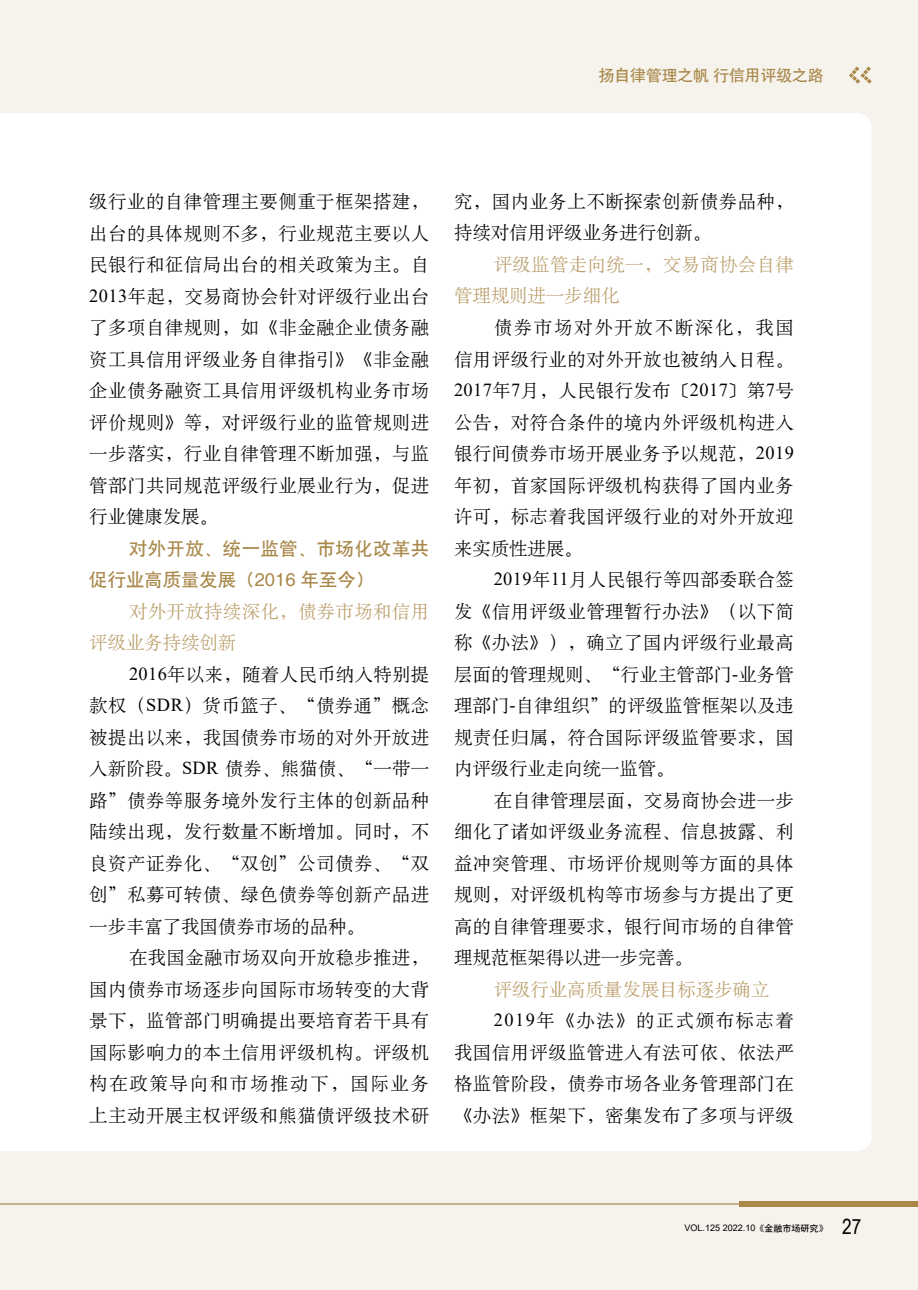
<style>
.page{position:relative;width:918px;height:1290px;background:#f6f3ed}
.page>*{position:absolute;margin:0;border:0;box-sizing:border-box;transform-origin:0 0}
.t1{font:21px "Arial Narrow";color:#000}
.t2{font:18.38px/31.5px "H Ya 6 gj";letter-spacing:.03em;color:#000;text-align:justify}
.t3{font:18.38px/31.5px "H Ya 6 gj";letter-spacing:.02em;color:#ba9d69}
.t4{font:18.38px/31.5px "H Yb 1 gj";letter-spacing:.02em;color:#a9884a}
.t5{font:18.38px "H Ya 6 gj";letter-spacing:.085em;color:#000}
.t6{font:18.38px "H Ya 6 gj";color:#ba9d69}
.t7{font:15.75px "H Yb 1 gj";color:#a9884a}
.t8{font:9.1px "Arial";color:#000}
.s1{font-family:"Times New Roman"}
.s2{font-family:"Helvetica"}
.s3{font-family:"H Yb 1 gj"}
</style>
<div class="page">
<div style="left:0;top:113px;width:871px;height:1038px;background:#fff"></div>
<svg style="left:849px;top:66px;width:22px;height:18px"></svg>
<div style="left:739px;top:1201px;width:179px;height:6px;background:#a9884a"></div>
<hr style="left:0;top:1203px;width:918px;height:1px;background:#a9884a">
<p class="t7" style="left:599px;top:68px;width:226px">扬自律管理之帆行信用评级之路</p>
<p class="t2" style="left:89px;top:186px;width:341px">级行业的自律管理主要侧重于框架搭建，出台的具体规则不多，行业规范主要以人民银行和征信局出台的相关政策为主。自<span class="s1">2013</span>年起，交易商协会针对评级行业出台了多项自律规则，如《非金融企业债务融资工具信用评级业务自律指引》《非金融企业债务融资工具信用评级机构业务市场评价规则》等，对评级行业的监管规则进一步落实，行业自律管理不断加强，与监管部门共同规范评级行业展业行为，促进行业健康发展。</p>
<p class="t4" style="left:89px;top:533px;width:341px;text-indent:40px">对外开放、统一监管、市场化改革共促行业高质量发展（<span class="s2">2016</span> 年至今）</p>
<p class="t3" style="left:89px;top:595px;width:341px;text-indent:40px">对外开放持续深化，债券市场和信用评级业务持续创新</p>
<p class="t2" style="left:89px;top:658px;width:341px;text-indent:40px"><span class="s1">2016</span>年以来，随着人民币纳入特别提款权（<span class="s1">SDR</span>）货币篮子、“债券通”概念被提出以来，我国债券市场的对外开放进入新阶段。<span class="s1">SDR</span> 债券、熊猫债、“一带一路”债券等服务境外发行主体的创新品种陆续出现，发行数量不断增加。同时，不良资产证券化、“双创”公司债券、“双创”私募可转债、绿色债券等创新产品进一步丰富了我国债券市场的品种。</p>
<p class="t2" style="left:89px;top:942px;width:341px;text-indent:40px">在我国金融市场双向开放稳步推进，国内债券市场逐步向国际市场转变的大背景下，监管部门明确提出要培育若干具有国际影响力的本土信用评级机构。评级机构在政策导向和市场推动下，国际业务上主动开展主权评级和熊猫债评级技术研</p>
<p class="t2" style="left:454px;top:186px;width:341px">究，国内业务上不断探索创新债券品种，持续对信用评级业务进行创新。</p>
<p class="t3" style="left:454px;top:249px;width:341px;text-indent:40px">评级监管走向统一，交易商协会自律管理规则进一步细化</p>
<p class="t2" style="left:454px;top:312px;width:341px;text-indent:40px">债券市场对外开放不断深化，我国信用评级行业的对外开放也被纳入日程。<span class="s1">2017</span>年<span class="s1">7</span>月，人民银行发布〔<span class="s1">2017</span>〕第<span class="s1">7</span>号公告，对符合条件的境内外评级机构进入银行间债券市场开展业务予以规范，<span class="s1">2019</span>年初，首家国际评级机构获得了国内业务许可，标志着我国评级行业的对外开放迎来实质性进展。</p>
<p class="t2" style="left:454px;top:564px;width:341px;text-indent:40px"><span class="s1">2019</span>年<span class="s1">11</span>月人民银行等四部委联合签发《信用评级业管理暂行办法》（以下简称《办法》），确立了国内评级行业最高层面的管理规则、“行业主管部门<span class="s1">-</span>业务管理部门<span class="s1">-</span>自律组织”的评级监管框架以及违规责任归属，符合国际评级监管要求，国内评级行业走向统一监管。</p>
<p class="t2" style="left:454px;top:784px;width:341px;text-indent:40px">在自律管理层面，交易商协会进一步细化了诸如评级业务流程、信息披露、利益冲突管理、市场评价规则等方面的具体规则，对评级机构等市场参与方提出了更高的自律管理要求，银行间市场的自律管理规范框架得以进一步完善。</p>
<p class="t6" style="left:494px;top:980px;width:277px">评级行业高质量发展目标逐步确立</p>
<p class="t5" style="left:494px;top:1011px;width:302px"><span class="s1">2019</span>年《办法》的正式颁布标志着</p>
<p class="t2" style="left:454px;top:1036px;width:341px">我国信用评级监管进入有法可依、依法严</p>
<p class="t2" style="left:454px;top:1068px;width:341px">格监管阶段，债券市场各业务管理部门在</p>
<p class="t2" style="left:454px;top:1099px;width:341px">《办法》框架下，密集发布了多项与评级</p>
<p class="t8" style="left:684px;top:1222px;width:145px">VOL.125 2022.10<span class="s3">《金融市场研究》</span></p>
<p class="t1" style="left:842px;top:1211px;width:21px">27</p>
</div>
